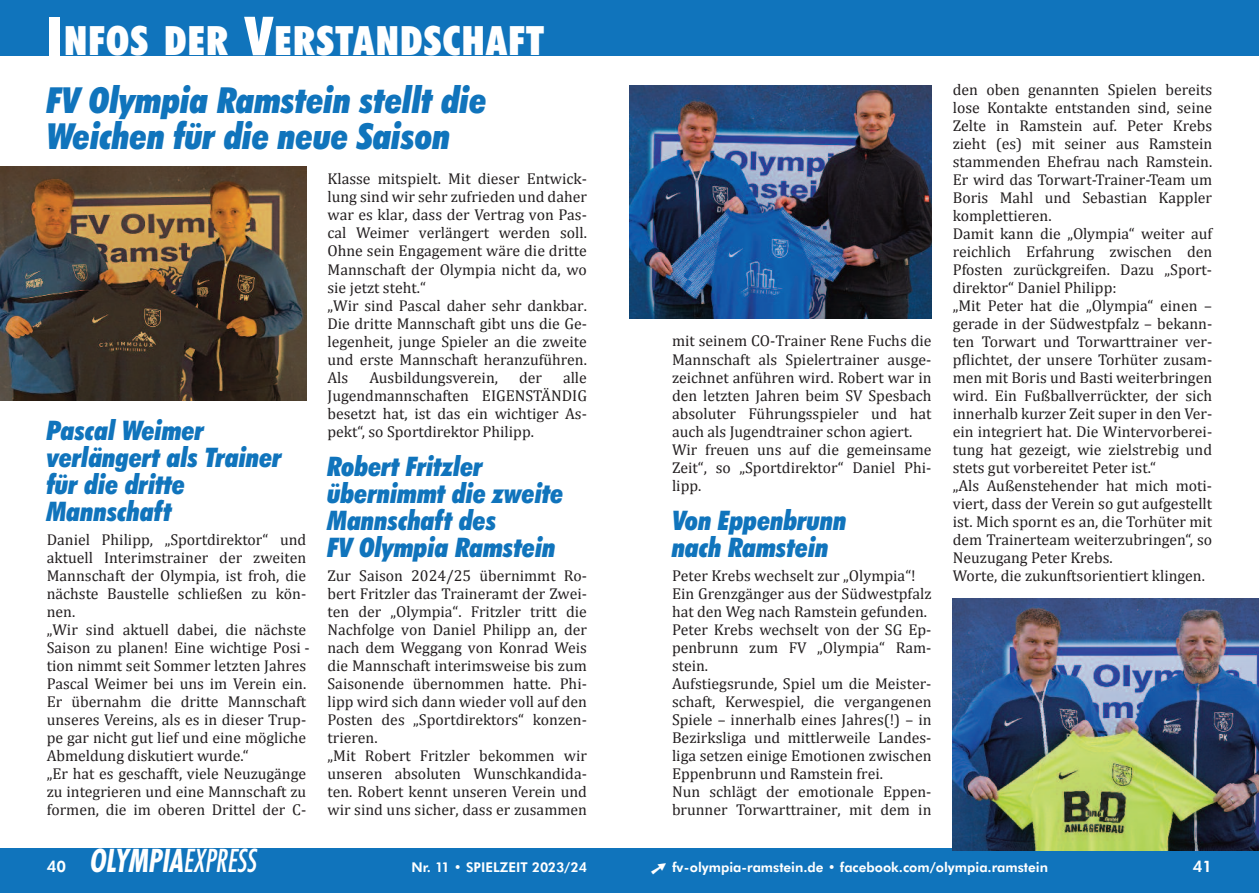
<style>
.page{position:relative;width:1259px;height:893px;background:#fff}
.page>*{position:absolute;margin:0;border:0;box-sizing:border-box;transform-origin:0 0}
.t1{font:900 condensed 40.5px "Futura BT";letter-spacing:.035em;color:#fff}
.t2{font:italic 900 condensed 36px/36px "Futura BT";color:#1074bc}
.t3{font:italic 700 condensed 30.75px "Futura";color:#fff;scale:.9 1}
.t4{font:italic 900 condensed 27px/27px "Futura BT";color:#1074bc}
.t5{font:15.75px/18px "Cambria";color:#231f20}
.t6{font:800 15.75px "Futura BT";color:#fff}
.t7{font:800 13.5px "Futura BT";color:#fff}
.s1{font-size:54px}
.s2{font-family:"Futura BT";font-weight:800;font-style:normal;font-stretch:normal;font-size:15.75px}
.s3{font-weight:400}
</style>
<div class="page">
<div style="left:629px;top:848px;width:630px;height:45px;background:#1074bc"></div>
<img style="left:0;top:166px;width:306px;height:234px">
<div style="left:0;top:848px;width:629px;height:45px;background:#1074bc"></div>
<div style="left:0;top:0;width:1259px;height:55px;background:#1074bc"></div>
<img style="left:629px;top:85px;width:302px;height:234px">
<img style="left:952px;top:598px;width:307px;height:252px">
<h1 class="t1" style="left:47px;top:24px;width:498px"><span class="s1">I</span>NFOS DER <span class="s1">V</span>ERSTANDSCHAFT</h1>
<h2 class="t2" style="left:47px;top:84px;width:441px">FV Olympia Ramstein stellt die<br>Weichen für die neue Saison</h2>
<h3 class="t4" style="left:47px;top:418px;width:237px">Pascal Weimer verlängert als Trainer für die dritte<br>Mannschaft</h3>
<p class="t5" style="left:47px;top:530px;width:264px">Daniel Philipp, „Sportdirektor“ und aktuell Interimstrainer der zweiten Mannschaft der Olympia, ist froh, die nächste Baustelle schließen zu kön&shy;nen.<br>„Wir sind aktuell dabei, die nächste Saison zu planen! Eine wichtige Posi - tion nimmt seit Sommer letzten Jahres Pascal Weimer bei uns im Verein ein.<br>Er übernahm die dritte Mannschaft unseres Vereins, als es in dieser Trup&shy;pe gar nicht gut lief und eine mögliche Abmeldung diskutiert wurde.“<br>„Er hat es geschafft, viele Neuzugänge zu integrieren und eine Mannschaft zu formen, die im oberen Drittel der C-</p>
<h3 class="t3" style="left:47px;top:847px;width:234px"><span class="s2">40</span> OLYMPIA<span class="s3">EXPRESS</span></h3>
<p class="t5" style="left:327px;top:170px;width:261px">Klasse mitspielt. Mit dieser Entwick&shy;lung sind wir sehr zufrieden und daher war es klar, dass der Vertrag von Pas&shy;cal Weimer verlängert werden soll.<br>Ohne sein Engagement wäre die dritte<br>Mannschaft der Olympia nicht da, wo sie jetzt steht.“<br>„Wir sind Pascal daher sehr dankbar.<br>Die dritte Mannschaft gibt uns die Ge&shy;legenheit, junge Spieler an die zweite und erste Mannschaft heranzuführen.<br>Als</p>
<p class="t5" style="left:327px;top:368px;width:261px;text-align:justify;text-indent:235px">alle Jugendmannschaften EIGENSTÄNDIG besetzt hat, ist das ein wichtiger As&shy;pekt“, so Sportdirektor Philipp.</p>
<h3 class="t4" style="left:327px;top:455px;width:238px">Robert Fritzler übernimmt die zweite<br>Mannschaft des<br>FV Olympia Ramstein</h3>
<p class="t5" style="left:327px;top:566px;width:261px">Zur Saison 2024/25 übernimmt Ro&shy;bert Fritzler das Traineramt der Zwei&shy;ten der „Olympia“. Fritzler tritt die Nachfolge von Daniel Philipp an, der nach dem Weggang von Konrad Weis die Mannschaft interimsweise bis zum Saisonende übernommen hatte. Phi&shy;lipp wird sich dann wieder voll auf den Posten des „Sportdirektors“ konzen&shy;trieren.<br>„Mit Robert Fritzler bekommen wir unseren absoluten Wunschkandida&shy;ten. Robert kennt unseren Verein und wir sind uns sicher, dass er zusammen</p>
<p class="t5" style="left:369px;top:368px;width:130px">Ausbildungsverein,</p>
<p class="t5" style="left:519px;top:368px;width:24px">der</p>
<p class="t7" style="left:411px;top:861px;width:177px">Nr. 11 • SPIELZEIT 2023/24</p>
<p class="t5" style="left:672px;top:332px;width:261px">mit seinem CO-Trainer Rene Fuchs die Mannschaft als Spielertrainer ausge&shy;zeichnet anführen wird. Robert war in den letzten Jahren beim SV Spesbach absoluter Führungsspieler und hat auch als Jugendtrainer schon agiert.<br>Wir freuen uns auf die gemeinsame Zeit“, so „Sportdirektor“ Daniel Phi&shy;lipp.</p>
<h3 class="t4" style="left:672px;top:508px;width:176px">Von Eppenbrunn nach Ramstein</h3>
<p class="t5" style="left:672px;top:566px;width:261px">Peter Krebs wechselt zur „Olympia“!<br>Ein Grenzgänger aus der Südwestpfalz hat den Weg nach Ramstein gefunden.<br>Peter Krebs wechselt von der SG Ep&shy;penbrunn zum FV „Olympia“ Ram&shy;stein.<br>Aufstiegsrunde, Spiel um die Meister&shy;schaft, Kerwespiel, die vergangenen Spiele – innerhalb eines Jahres(!) – in Bezirksliga und mittlerweile Landes - liga setzen einige Emotionen zwischen Eppenbrunn und Ramstein frei.<br>Nun schlägt der emotionale Eppen&shy;brunner Torwarttrainer, mit dem in</p>
<p class="t5" style="left:952px;top:80px;width:261px">den oben genannten Spielen bereits lose Kontakte entstanden sind, seine Zelte in Ramstein auf. Peter Krebs zieht (es) mit seiner aus Ramstein stammenden Ehefrau nach Ramstein.<br>Er wird das Torwart-Trainer-Team um Boris Mahl und Sebastian Kappler komplettieren.<br>Damit kann die „Olympia“ weiter auf reichlich Erfahrung zwischen den Pfosten zurückgreifen. Dazu „Sport&shy;direktor“ Daniel Philipp:<br>„Mit Peter hat die „Olympia“ einen – gerade in der Südwestpfalz – bekann&shy;ten Torwart und Torwarttrainer ver&shy;pflichtet, der unsere Torhüter zusam&shy;men mit Boris und Basti weiterbringen wird. Ein Fußballverrückter, der sich innerhalb kurzer Zeit super in den Ver&shy;ein integriert hat. Die Wintervorberei&shy;tung hat gezeigt, wie zielstrebig und stets gut vorbereitet Peter ist.“<br>„Als Außenstehender hat mich moti&shy;viert, dass der Verein so gut aufgestellt ist. Mich spornt es an, die Torhüter mit dem Trainerteam weiterzubringen“, so Neuzugang Peter Krebs.<br>Worte, die zukunftsorientiert klingen.</p>
<p class="t7" style="left:672px;top:861px;width:377px">fv-olympia-ramstein.de • facebook.com/olympia.ramstein</p>
<p class="t6" style="left:1193px;top:860px;width:21px">41</p>
</div>
